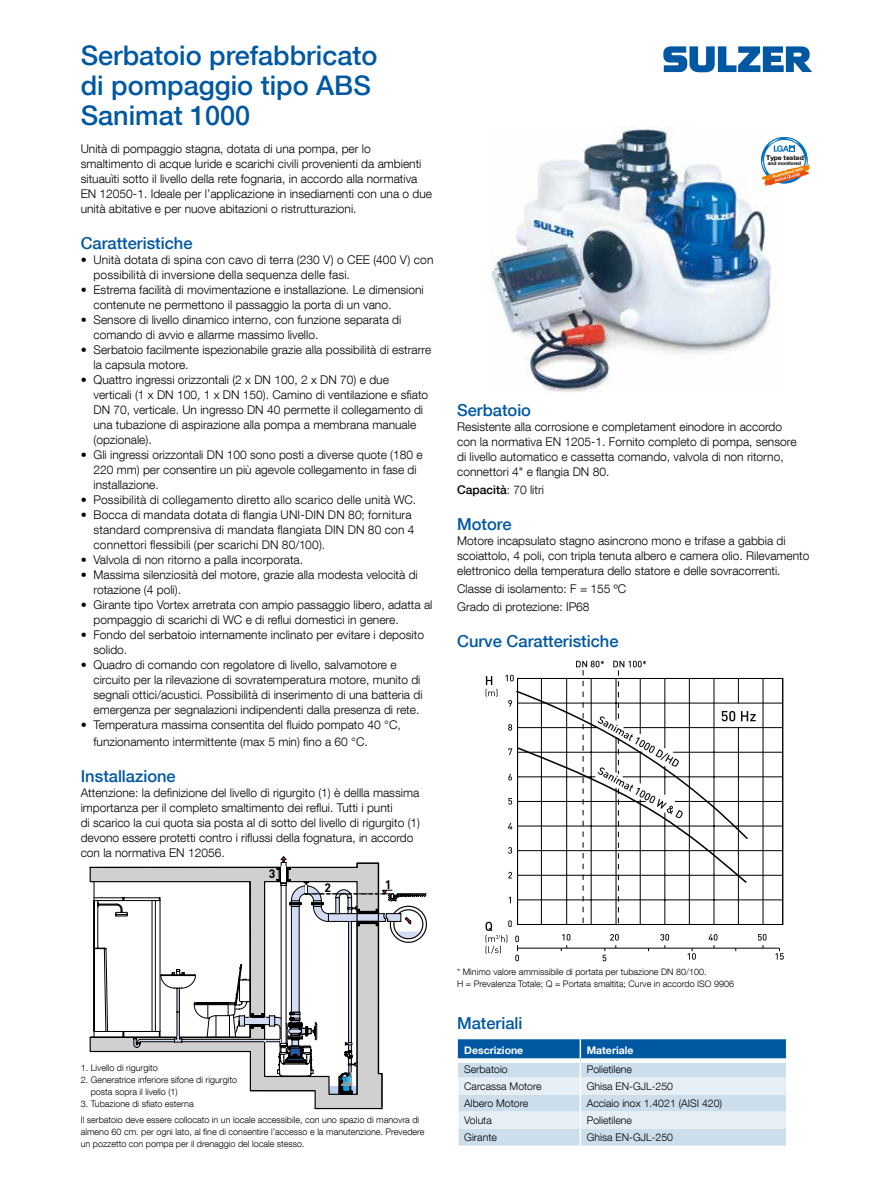
<style>
.page{position:relative;width:893px;height:1191px;background:#fff}
.page>*{position:absolute;margin:0;border:0;box-sizing:border-box;transform-origin:0 0}
.t1{font:500 27px/30px "Helvetica Neue LT Com";color:#0058a2}
.t2{font:500 16.5px "Helvetica Neue LT Com";color:#0058a2}
.t3{font:700 12.15px "DIN";color:#000}
.t4{font:300 12px/15px "Helvetica Neue LT Com";color:#000}
.t5{font:500 12px "Helvetica Neue LT Com";color:#000}
.t6{font:300 10.5px "Helvetica Neue LT Com";color:#000}
.t7{font:700 10.5px "Helvetica Neue LT Com";color:#fff}
.t8{font:500 9.15px "DIN";color:#0d0c0a}
.t9{font:300 9px/12px "Helvetica Neue LT Com";color:#000}
.t10{font:700 6.45px "Helvetica Neue LT Com";letter-spacing:-.01em;color:#000;scale:1.05 1}
.t11{font:700 4.95px "Helvetica Neue LT Com";letter-spacing:-.01em;color:#000}
.s1{font-weight:300}
</style>
<div class="page">
<svg style="left:663px;top:46px;width:149px;height:26px"></svg>
<img style="left:491px;top:126px;width:280px;height:267px">
<svg style="left:457px;top:1039px;width:330px;height:106px;background:#b3cde3"></svg>
<svg style="left:761px;top:137px;width:49px;height:49px"></svg>
<svg style="left:90px;top:856px;width:337px;height:251px"></svg>
<svg style="left:766px;top:702px;width:17px;height:246px"></svg>
<hr style="left:692px;top:948px;width:87px;height:1px;background:#000">
<hr style="left:624px;top:727px;width:159px;height:1px;background:#000">
<hr style="left:518px;top:703px;width:265px;height:1px;background:#000">
<hr style="left:518px;top:678px;width:265px;height:1px;background:#000">
<hr style="left:782px;top:678px;width:1px;height:246px;background:#000">
<svg style="left:775px;top:948px;width:9px;height:11px"></svg>
<svg style="left:486px;top:660px;width:280px;height:301px"></svg>
<h1 class="t1" style="left:81px;top:40px;width:298px">Serbatoio prefabbricato di pompaggio tipo ABS<br>Sanimat 1000</h1>
<p class="t4" style="left:81px;top:141px;width:353px">Unità di pompaggio stagna, dotata di una pompa, per lo smaltimento di acque luride e scarichi civili provenienti da ambienti situauìti sotto il livello della rete fognaria, in accordo alla normativa EN 12050-1. Ideale per l’applicazione in insediamenti con una o due unità abitative e per nuove abitazioni o ristrutturazioni.</p>
<h2 class="t2" style="left:81px;top:233px;width:113px">Caratteristiche</h2>
<p class="t4" style="left:93px;top:252px;width:342px;text-indent:-13px">• Unità dotata di spina con cavo di terra (230 V) o CEE (400 V) con possibilità di inversione della sequenza delle fasi.</p>
<p class="t4" style="left:93px;top:282px;width:332px;text-indent:-13px">• Estrema facilità di movimentazione e installazione. Le dimensioni contenute ne permettono il passaggio la porta di un vano.</p>
<p class="t4" style="left:93px;top:312px;width:309px;text-indent:-13px">• Sensore di livello dinamico interno, con funzione separata di comando di avvio e allarme massimo livello.</p>
<p class="t4" style="left:93px;top:342px;width:339px;text-indent:-13px">• Serbatoio facilmente ispezionabile grazie alla possibilità di estrarre la capsula motore.</p>
<p class="t4" style="left:93px;top:372px;width:336px;text-indent:-13px">• Quattro ingressi orizzontali (2 x DN 100, 2 x DN 70) e due verticali (1 x DN 100, 1 x DN 150). Camino di ventilazione e sfiato DN 70, verticale. Un ingresso DN 40 permette il collegamento di una tubazione di aspirazione alla pompa a membrana manuale (opzionale).</p>
<p class="t4" style="left:93px;top:447px;width:331px;text-indent:-13px">• Gli ingressi orizzontali DN 100 sono posti a diverse quote (180 e<br>220 mm) per consentire un più agevole collegamento in fase di installazione.</p>
<p class="t4" style="left:81px;top:492px;width:337px">• Possibilità di collegamento diretto allo scarico delle unità WC.</p>
<p class="t4" style="left:93px;top:507px;width:323px;text-indent:-13px">• Bocca di mandata dotata di flangia UNI-DIN DN 80; fornitura standard comprensiva di mandata flangiata DIN DN 80 con 4 connettori flessibili (per scarichi DN 80/100).</p>
<p class="t4" style="left:81px;top:552px;width:224px">• Valvola di non ritorno a palla incorporata.</p>
<p class="t4" style="left:93px;top:567px;width:326px;text-indent:-13px">• Massima silenziosità del motore, grazie alla modesta velocità di rotazione (4 poli).</p>
<p class="t4" style="left:93px;top:597px;width:341px;text-indent:-13px">• Girante tipo Vortex arretrata con ampio passaggio libero, adatta al pompaggio di scarichi di WC e di reflui domestici in genere.</p>
<p class="t4" style="left:93px;top:627px;width:332px;text-indent:-13px">• Fondo del serbatoio internamente inclinato per evitare i deposito solido.</p>
<p class="t4" style="left:93px;top:657px;width:331px;text-indent:-13px">• Quadro di comando con regolatore di livello, salvamotore e circuito per la rilevazione di sovratemperatura motore, munito di segnali ottici/acustici. Possibilità di inserimento di una batteria di emergenza per segnalazioni indipendenti dalla presenza di rete.</p>
<p class="t4" style="left:93px;top:716px;width:309px;line-height:16.5px;text-indent:-13px">• Temperatura massima consentita del fluido pompato 40 °C, funzionamento intermittente (max 5 min) fino a 60 °C.</p>
<h2 class="t2" style="left:81px;top:766px;width:97px">Installazione</h2>
<p class="t4" style="left:81px;top:784px;width:341px">Attenzione: la definizione del livello di rigurgito (1) è dellla massima importanza per il completo smaltimento dei reflui. Tutti i punti<br>di scarico la cui quota sia posta al di sotto del livello di rigurgito (1) devono essere protetti contro i riflussi della fognatura, in accordo con la normativa EN 12056.</p>
<p class="t3" style="left:269px;top:865px;width:8px">3</p>
<p class="t3" style="left:325px;top:879px;width:8px">2</p>
<p class="t3" style="left:385px;top:876px;width:8px">1</p>
<p class="t9" style="left:81px;top:1061px;width:79px">1. Livello di rigurgito</p>
<p class="t9" style="left:91px;top:1073px;width:148px;text-indent:-10px">2. Generatrice inferiore sifone di rigurgito posta sopra il livello (1)</p>
<p class="t9" style="left:81px;top:1095px;width:340px;line-height:16.2px">3. Tubazione di sfiato esterna<br>Il serbatoio deve essere collocato in un locale accessibile, con uno spazio di manovra di</p>
<p class="t9" style="left:81px;top:1125px;width:345px">almeno 60 cm. per ogni lato, al fine di consentire l’accesso e la manutenzione. Prevedere un pozzetto con pompa per il drenaggio del locale stesso.</p>
<p class="t10" style="left:766px;top:153px;width:37px">Type tested</p>
<p class="t11" style="left:768px;top:160px;width:35px">and monitored</p>
<h2 class="t2" style="left:457px;top:400px;width:75px">Serbatoio</h2>
<p class="t4" style="left:457px;top:419px;width:341px">Resistente alla corrosione e completament einodore in accordo con la normativa EN 1205-1. Fornito completo di pompa, sensore di livello automatico e cassetta comando, valvola di non ritorno, connettori 4" e flangia DN 80.</p>
<p class="t5" style="left:457px;top:483px;width:88px">Capacità<span class="s1">: 70 litri</span></p>
<h2 class="t2" style="left:457px;top:514px;width:56px">Motore</h2>
<p class="t4" style="left:457px;top:533px;width:354px">Motore incapsulato stagno asincrono mono e trifase a gabbia di scoiattolo, 4 poli, con tripla tenuta albero e camera olio. Rilevamento elettronico della temperatura dello statore e delle sovracorrenti.</p>
<p class="t4" style="left:457px;top:579px;width:171px;line-height:18px">Classe di isolamento: F = 155 ºC<br>Grado di protezione: IP68</p>
<h2 class="t2" style="left:457px;top:631px;width:163px">Curve Caratteristiche</h2>
<p class="t8" style="left:508px;top:918px;width:6px">0</p>
<p class="t9" style="left:457px;top:965px;width:278px">* Minimo valore ammissibile di portata per tubazione DN 80/100.<br>H = Prevalenza Totale; Q = Portata smaltita; Curve in accordo ISO 9906</p>
<h2 class="t2" style="left:457px;top:1013px;width:67px">Materiali</h2>
<p class="t7" style="left:464px;top:1043px;width:61px">Descrizione</p>
<p class="t7" style="left:587px;top:1043px;width:48px">Materiale</p>
<p class="t6" style="left:464px;top:1062px;width:45px">Serbatoio</p>
<p class="t6" style="left:587px;top:1062px;width:47px">Polietilene</p>
<p class="t6" style="left:464px;top:1079px;width:79px">Carcassa Motore</p>
<p class="t6" style="left:587px;top:1079px;width:88px">Ghisa EN-GJL-250</p>
<p class="t6" style="left:464px;top:1096px;width:66px">Albero Motore</p>
<p class="t6" style="left:587px;top:1096px;width:137px">Acciaio inox 1.4021 (AISI 420)</p>
<p class="t6" style="left:464px;top:1113px;width:29px">Voluta</p>
<p class="t6" style="left:587px;top:1113px;width:47px">Polietilene</p>
<p class="t6" style="left:464px;top:1130px;width:34px">Girante</p>
<p class="t6" style="left:587px;top:1130px;width:88px">Ghisa EN-GJL-250</p>
</div>
